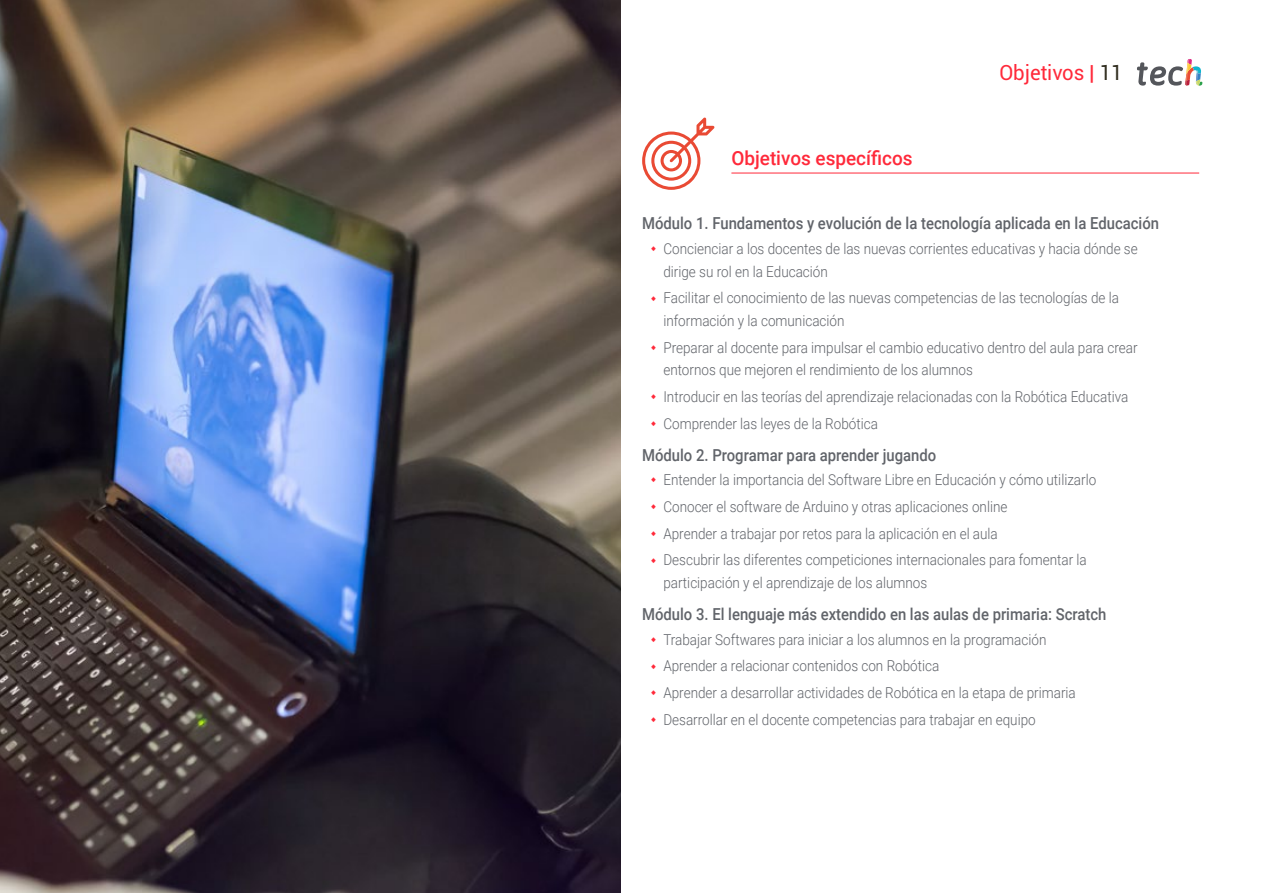
<style>
.page{position:relative;width:1263px;height:893px;background:#fff}
.page>*{position:absolute;margin:0;border:0;box-sizing:border-box;transform-origin:0 0}
.t1{font:21px "Roboto";color:#ff293a}
.t2{font:500 19.5px "Roboto";color:#ff293a}
.t3{font:500 16.5px "Roboto";color:#61646a;scale:.9 1}
.t4{font:300 15px/26.7px "Roboto";color:#61646a;scale:.9 1}
.s1{color:#312e20}
</style>
<div class="page">
<hr style="left:731px;top:173px;width:468px;height:1px;background:#ff293a">
<svg style="left:642px;top:117px;width:72px;height:73px"></svg>
<img style="left:0;top:0;width:621px;height:893px">
<svg style="left:1137px;top:59px;width:65px;height:27px"></svg>
<h2 class="t2" style="left:731px;top:144px;width:183px">Objetivos específicos</h2>
<h1 class="t1" style="left:999px;top:57px;width:125px">Objetivos | <span class="s1">11</span></h1>
<p class="t3" style="left:642px;top:212px;width:576px">Módulo 1. Fundamentos y evolución de la tecnología aplicada en la Educación</p>
<p class="t4" style="left:663px;top:237px;width:529px;line-height:22.5px">Concienciar a los docentes de las nuevas corrientes educativas y hacia dónde se dirige su rol en la Educación</p>
<p class="t4" style="left:663px;top:286px;width:508px;line-height:22.5px">Facilitar el conocimiento de las nuevas competencias de las tecnologías de la información y la comunicación</p>
<p class="t4" style="left:663px;top:335px;width:528px;line-height:22.5px">Preparar al docente para impulsar el cambio educativo dentro del aula para crear entornos que mejoren el rendimiento de los alumnos</p>
<p class="t4" style="left:663px;top:383px;width:518px">Introducir en las teorías del aprendizaje relacionadas con la Robótica Educativa<br>Comprender las leyes de la Robótica</p>
<p class="t3" style="left:642px;top:443px;width:328px">Módulo 2. Programar para aprender jugando</p>
<p class="t4" style="left:663px;top:466px;width:482px">Entender la importancia del Software Libre en Educación y cómo utilizarlo Conocer el software de Arduino y otras aplicaciones online<br>Aprender a trabajar por retos para la aplicación en el aula<br>Descubrir las diferentes competiciones internacionales para fomentar la</p>
<p class="t4" style="left:663px;top:569px;width:295px">participación y el aprendizaje de los alumnos</p>
<p class="t3" style="left:642px;top:602px;width:517px">Módulo 3. El lenguaje más extendido en las aulas de primaria: Scratch</p>
<p class="t4" style="left:663px;top:625px;width:460px">Trabajar Softwares para iniciar a los alumnos en la programación Aprender a relacionar contenidos con Robótica<br>Aprender a desarrollar actividades de Robótica en la etapa de primaria Desarrollar en el docente competencias para trabajar en equipo</p>
</div>
